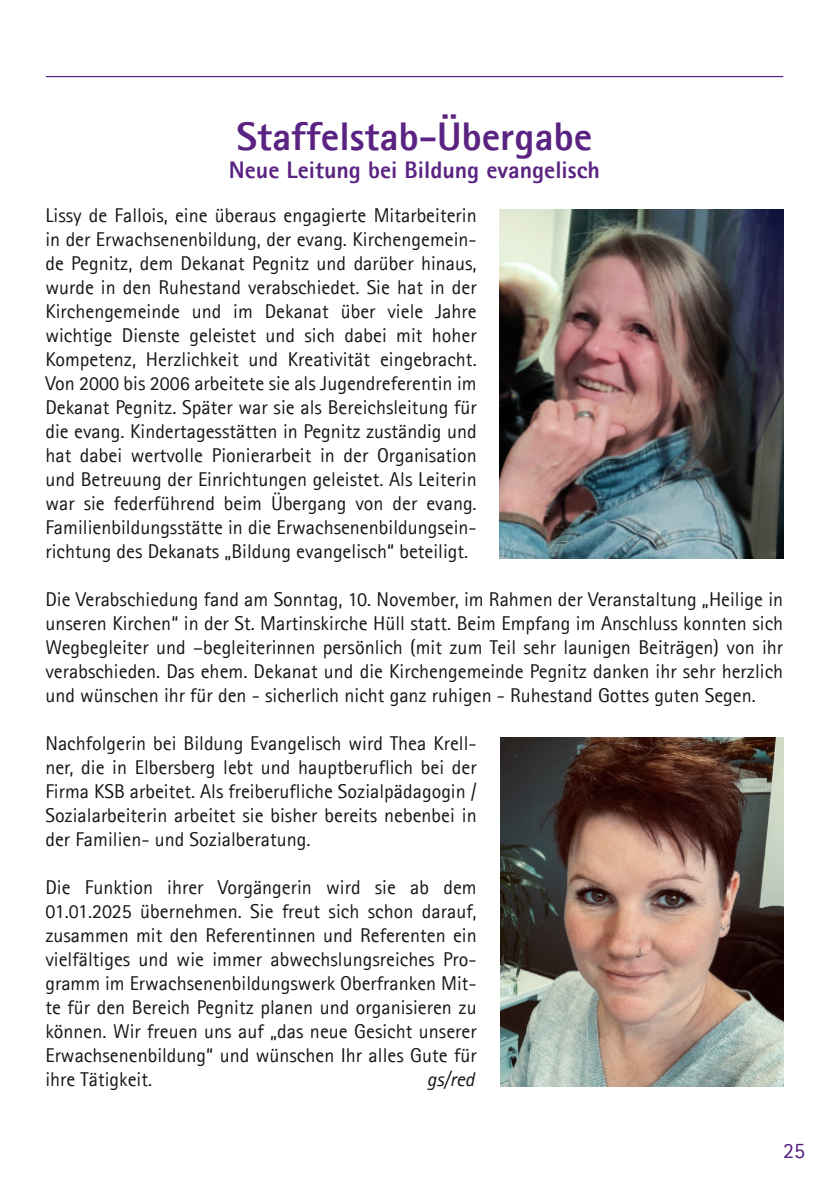
<style>
.page{position:relative;width:840px;height:1191px;background:#fff}
.page>*{position:absolute;margin:0;border:0;box-sizing:border-box;transform-origin:0 0}
.t1{font:800 40px "Agfa Rotis Sans Serif";color:#5a2381}
.t2{font:800 24px "Agfa Rotis Sans Serif";color:#5a2381}
.t3{font:22px "Agfa Rotis Sans Serif";color:#5a2381}
.t4{font:20px/24px "Agfa Rotis Sans Serif";color:#181715;text-align:justify}
.t5{font:italic 20px "Agfa Rotis Sans Serif";color:#181715}
</style>
<div class="page">
<hr style="left:46px;top:76px;width:736px;height:1px;background:#5a2381">
<img style="left:499px;top:209px;width:283px;height:349px">
<img style="left:500px;top:737px;width:282px;height:349px">
<h1 class="t1" style="left:236px;top:122px;width:357px">Staffelstab-Übergabe</h1>
<p class="t2" style="left:229px;top:161px;width:372px">Neue Leitung bei Bildung evangelisch</p>
<p class="t4" style="left:45px;top:204px;width:432px">Lissy de Fallois, eine überaus engagierte Mitarbeiterin in der Erwachsenenbildung, der evang. Kirchengemein&shy;de Pegnitz, dem Dekanat Pegnitz und darüber hinaus, wurde in den Ruhestand verabschiedet. Sie hat in der Kirchengemeinde und im Dekanat über viele Jahre wichtige Dienste geleistet und sich dabei mit hoher Kompetenz, Herzlichkeit und Kreativität eingebracht.<br>Von 2000 bis 2006 arbeitete sie als Jugendreferentin im Dekanat Pegnitz. Später war sie als Bereichsleitung für die evang. Kindertagesstätten in Pegnitz zuständig und hat dabei wertvolle Pionierarbeit in der Organisation und Betreuung der Einrichtungen geleistet. Als Leiterin war sie federführend beim Übergang von der evang.<br>Familienbildungsstätte in die Erwachsenenbildungsein&shy;richtung des Dekanats „Bildung evangelisch“ beteiligt.</p>
<p class="t4" style="left:45px;top:588px;width:738px">Die Verabschiedung fand am Sonntag, 10. November, im Rahmen der Veranstaltung „Heilige in unseren Kirchen“ in der St. Martinskirche Hüll statt. Beim Empfang im Anschluss konnten sich Wegbegleiter und –begleiterinnen persönlich (mit zum Teil sehr launigen Beiträgen) von ihr verabschieden. Das ehem. Dekanat und die Kirchengemeinde Pegnitz danken ihr sehr herzlich und wünschen ihr für den - sicherlich nicht ganz ruhigen - Ruhestand Gottes guten Segen.</p>
<p class="t4" style="left:45px;top:732px;width:432px">Nachfolgerin bei Bildung Evangelisch wird Thea Krell&shy;ner, die in Elbersberg lebt und hauptberuflich bei der Firma KSB arbeitet. Als freiberufliche Sozialpädagogin / Sozialarbeiterin arbeitet sie bisher bereits nebenbei in der Familien- und Sozialberatung.</p>
<p class="t4" style="left:45px;top:876px;width:432px">Die Funktion ihrer Vorgängerin wird sie ab dem 01.01.2025 übernehmen. Sie freut sich schon darauf, zusammen mit den Referentinnen und Referenten ein vielfältiges und wie immer abwechslungsreiches Pro&shy;gramm im Erwachsenenbildungswerk Oberfranken Mit&shy;te für den Bereich Pegnitz planen und organisieren zu können. Wir freuen uns auf „das neue Gesicht unserer Erwachsenenbildung“ und wünschen Ihr alles Gute für ihre Tätigkeit.</p>
<p class="t5" style="left:426px;top:1072px;width:49px">gs/red</p>
<p class="t3" style="left:782px;top:1141px;width:23px">25</p>
</div>
